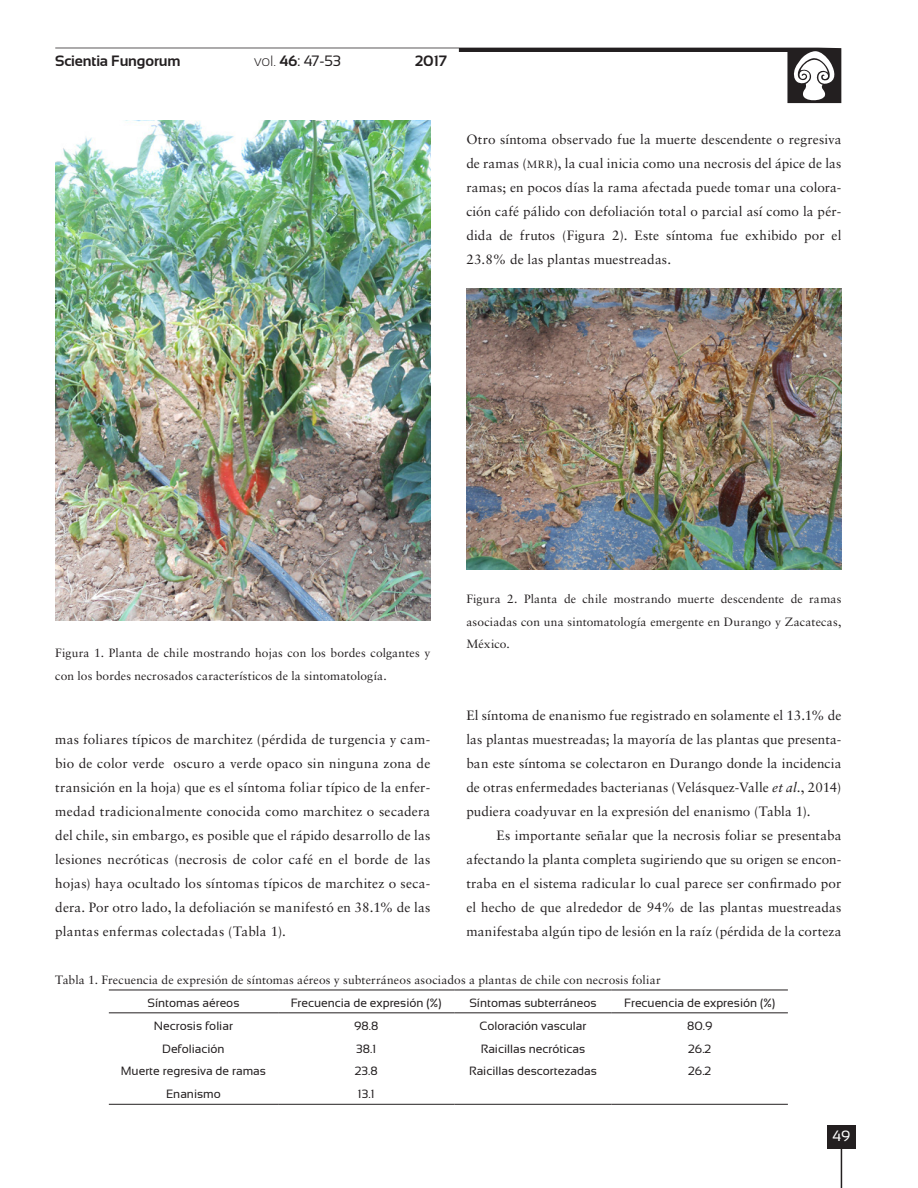
<style>
.page{position:relative;width:918px;height:1188px;background:#fff}
.page>*{position:absolute;margin:0;border:0;box-sizing:border-box;transform-origin:0 0}
.t1{font:700 15px "Sansation";letter-spacing:-.01em;color:#231f20}
.t2{font:15px "Sansation";color:#231f20}
.t3{font:15px "Sansation";color:#fff}
.sin_sangría{font:13.5px/24px "Sabon LT Std";letter-spacing:.005em;color:#231f20;text-align:justify}
.pie_de_figura{font:12px/22.5px "Sabon LT Std";letter-spacing:.015em;color:#231f20;text-align:justify}
.cuadros{font:12px "Sansation";color:#231f20}
.s1{font-weight:300}
.s2{font-weight:700}
.s3{font-size:10.5px}
.s4{font-style:italic}
</style>
<div class="page">
<div style="left:827px;top:1125px;width:28px;height:24px;background:#231f20"></div>
<hr style="left:841px;top:1147px;width:1px;height:41px;background:#231f20">
<svg style="left:55px;top:48px;width:786px;height:55px"></svg>
<img style="left:55px;top:120px;width:375px;height:501px">
<hr style="left:109px;top:990px;width:169px;height:1px;background:#231f20">
<hr style="left:278px;top:990px;width:176px;height:1px;background:#231f20">
<hr style="left:454px;top:990px;width:158px;height:1px;background:#231f20">
<hr style="left:612px;top:990px;width:176px;height:1px;background:#231f20">
<hr style="left:109px;top:1012px;width:169px;height:1px;background:#231f20">
<hr style="left:278px;top:1012px;width:176px;height:1px;background:#231f20">
<hr style="left:454px;top:1012px;width:158px;height:1px;background:#231f20">
<hr style="left:612px;top:1012px;width:176px;height:1px;background:#231f20">
<hr style="left:109px;top:1104px;width:169px;height:1px;background:#231f20">
<hr style="left:278px;top:1104px;width:176px;height:1px;background:#231f20">
<hr style="left:454px;top:1104px;width:158px;height:1px;background:#231f20">
<hr style="left:612px;top:1104px;width:176px;height:1px;background:#231f20">
<img style="left:466px;top:288px;width:375px;height:282px">
<p class="t1" style="left:55px;top:52px;width:127px">Scientia Fungorum</p>
<p class="t2" style="left:254px;top:52px;width:88px"><span class="s1">vol.</span> <span class="s2">46</span>: 47-53</p>
<p class="t1" style="left:415px;top:52px;width:34px">2017</p>
<p class="sin_sangría" style="left:466px;top:127px;width:377px">Otro síntoma observado fue la muerte descendente o regresiva de ramas (<span class="s3">MRR</span>), la cual inicia como una necrosis del ápice de las ramas; en pocos días la rama afectada puede tomar una colora&shy;ción café pálido con defoliación total o parcial así como la pér&shy;dida de frutos (Figura 2). Este síntoma fue exhibido por el 23.8% de las plantas muestreadas.</p>
<p class="pie_de_figura" style="left:55px;top:642px;width:377px">Figura 1. Planta de chile mostrando hojas con los bordes colgantes y con los bordes necrosados característicos de la sintomatología.</p>
<p class="sin_sangría" style="left:55px;top:727px;width:377px">mas foliares típicos de marchitez (pérdida de turgencia y cam&shy;bio de color verde oscuro a verde opaco sin ninguna zona de transición en la hoja) que es el síntoma foliar típico de la enfer&shy;medad tradicionalmente conocida como marchitez o secadera del chile, sin embargo, es posible que el rápido desarrollo de las lesiones necróticas (necrosis de color café en el borde de las hojas) haya ocultado los síntomas típicos de marchitez o seca&shy;dera. Por otro lado, la defoliación se manifestó en 38.1% de las plantas enfermas colectadas (Tabla 1).</p>
<p class="pie_de_figura" style="left:466px;top:587px;width:377px">Figura 2. Planta de chile mostrando muerte descendente de ramas asociadas con una sintomatología emergente en Durango y Zacatecas, México.</p>
<p class="sin_sangría" style="left:466px;top:703px;width:377px">El síntoma de enanismo fue registrado en solamente el 13.1% de las plantas muestreadas; la mayoría de las plantas que presenta&shy;ban este síntoma se colectaron en Durango donde la incidencia de otras enfermedades bacterianas (Velásquez-Valle <span class="s4">et al.</span>, 2014) pudiera coadyuvar en la expresión del enanismo (Tabla 1).</p>
<p class="sin_sangría" style="left:466px;top:823px;width:377px;text-indent:30px">Es importante señalar que la necrosis foliar se presentaba afectando la planta completa sugiriendo que su origen se encon&shy;traba en el sistema radicular lo cual parece ser confirmado por el hecho de que alrededor de 94% de las plantas muestreadas manifestaba algún tipo de lesión en la raíz (pérdida de la corteza</p>
<p class="pie_de_figura" style="left:55px;top:968px;width:607px">Tabla 1. Frecuencia de expresión de síntomas aéreos y subterráneos asociados a plantas de chile con necrosis foliar</p>
<p class="cuadros" style="left:147px;top:996px;width:94px">Síntomas aéreos</p>
<p class="cuadros" style="left:291px;top:996px;width:153px">Frecuencia de expresión (%)</p>
<p class="cuadros" style="left:469px;top:996px;width:129px">Síntomas subterráneos</p>
<p class="cuadros" style="left:624px;top:996px;width:153px">Frecuencia de expresión (%)</p>
<p class="cuadros" style="left:154px;top:1019px;width:80px">Necrosis foliar</p>
<p class="cuadros" style="left:354px;top:1019px;width:26px">98.8</p>
<p class="cuadros" style="left:479px;top:1019px;width:109px">Coloración vascular</p>
<p class="cuadros" style="left:687px;top:1019px;width:27px">80.9</p>
<p class="cuadros" style="left:162px;top:1042px;width:64px">Defoliación</p>
<p class="cuadros" style="left:356px;top:1042px;width:22px">38.1</p>
<p class="cuadros" style="left:481px;top:1042px;width:106px">Raicillas necróticas</p>
<p class="cuadros" style="left:688px;top:1042px;width:25px">26.2</p>
<p class="cuadros" style="left:121px;top:1065px;width:147px">Muerte regresiva de ramas</p>
<p class="cuadros" style="left:355px;top:1065px;width:24px">23.8</p>
<p class="cuadros" style="left:469px;top:1065px;width:129px">Raicillas descortezadas</p>
<p class="cuadros" style="left:688px;top:1065px;width:25px">26.2</p>
<p class="cuadros" style="left:166px;top:1087px;width:56px">Enanismo</p>
<p class="cuadros" style="left:358px;top:1087px;width:18px">13.1</p>
<p class="t3" style="left:832px;top:1128px;width:20px">49</p>
</div>
